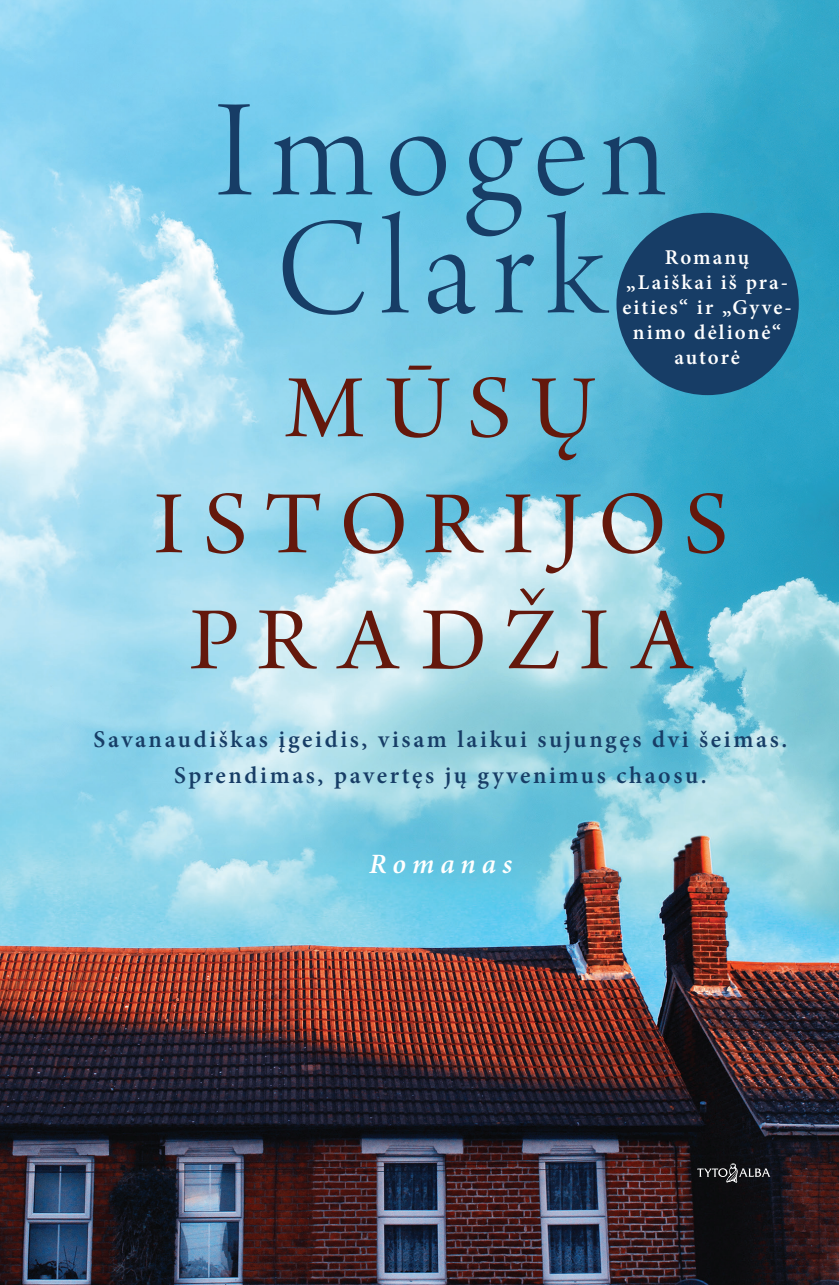
<style>
.page{position:relative;width:839px;height:1285px;background:#fff}
.page>*{position:absolute;margin:0;border:0;box-sizing:border-box;transform-origin:0 0}
.t1{font:146px "Arno Pro Light Display";letter-spacing:.09em;color:#173d66}
.t2{font:132px/116px "Arno Pro Light Display";letter-spacing:.13em;color:#64180c;text-align:center}
.t3{font:italic 600 28px "Minion Pro";letter-spacing:.215em;color:#fff}
.t4{font:600 24px/36px "Minion Pro";letter-spacing:.11em;color:#173d66;text-align:center}
.t5{font:600 21px/25.2px "Minion Pro";letter-spacing:.095em;color:#fff;text-align:center}
</style>
<div class="page">
<img style="left:0;top:0;width:839px;height:1285px">
<svg style="left:697px;top:1163px;width:73px;height:20px"></svg>
<div style="left:616px;top:213px;width:182px;height:182px;background:#173d66;border-radius:50%"></div>
<p class="t1" style="left:214px;top:71px;width:454px">Imogen</p>
<p class="t1" style="left:275px;top:189px;width:332px">Clark</p>
<p class="t5" style="left:665px;top:244px;width:86px">Romanų</p>
<p class="t5" style="left:622px;top:269px;width:171px">„Laiškai iš pra&shy;eities“ ir „Gyve&shy;nimo dėlionė“ autorė</p>
<p class="t2" style="left:153px;top:348px;width:577px">mūsų istorijos</p>
<p class="t2" style="left:188px;top:580px;width:506px">pradžia</p>
<p class="t4" style="left:94px;top:721px;width:695px">Savanaudiškas įgeidis, visam laikui sujungęs dvi šeimas.<br>Sprendimas, pavertęs jų gyvenimus chaosu.</p>
<p class="t3" style="left:369px;top:844px;width:144px">Romanas</p>
</div>
